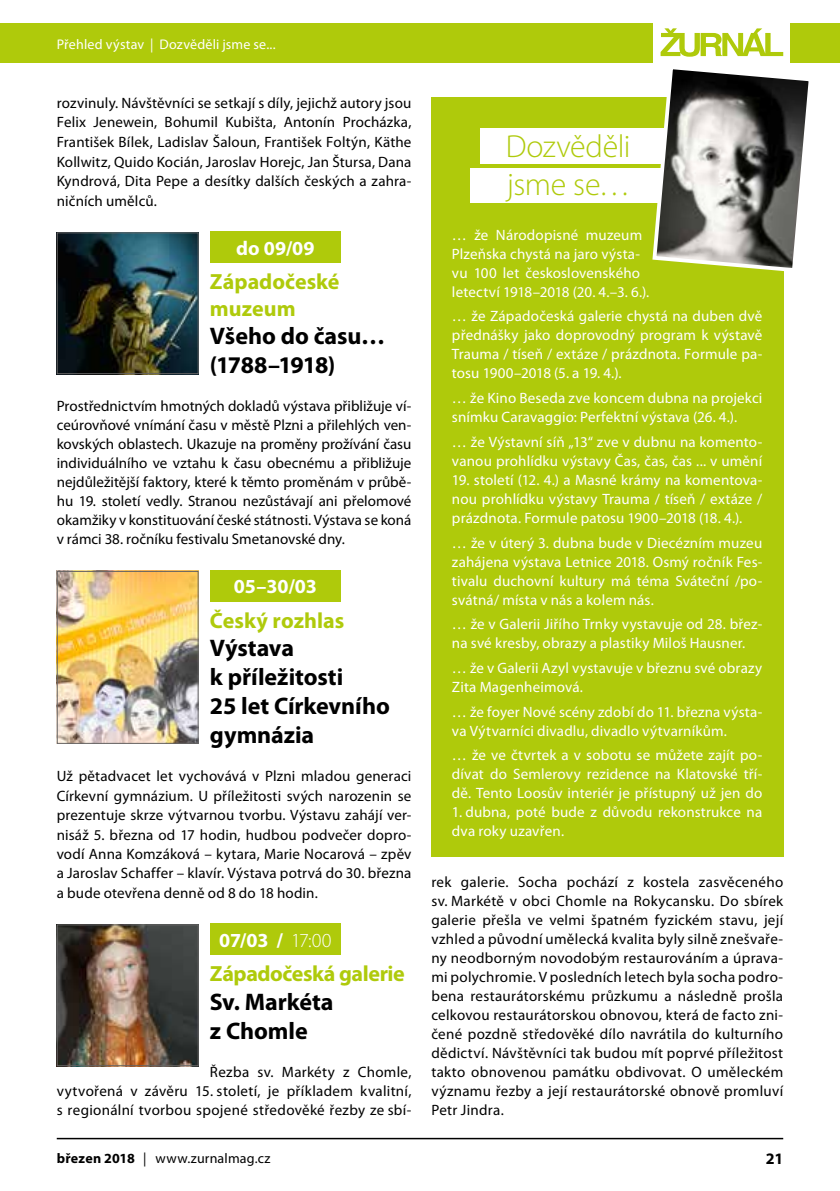
<style>
.page{position:relative;width:840px;height:1191px;background:#fff}
.page>*{position:absolute;margin:0;border:0;box-sizing:border-box;transform-origin:0 0}
.t1{font:300 32px/38.4px "Myriad Pro";letter-spacing:-.015em;color:#afca0b}
.t2{font:700 24px/28.8px "Myriad Pro";letter-spacing:-.005em;color:#000}
.t3{font:700 22px/26.4px "Myriad Pro";color:#afca0b}
.t4{font:700 22px "Myriad Pro";letter-spacing:-.02em;color:#afca0b}
.t5{font:700 20px "Myriad Pro";color:#fff}
.t6{font:700 16px "Myriad Pro";color:#000}
.t7{font:15px/19px "Myriad Pro";letter-spacing:.01em;color:#000;text-align:justify}
.t8{font:15px/19px "Myriad Pro";letter-spacing:.01em;color:#fff}
.t9{font:14px "Myriad Pro";letter-spacing:.015em;color:#fff}
.t10{font:14px "Myriad Pro";letter-spacing:.01em;color:#000}
.s1{font-weight:300}
.s2{font-weight:700}
</style>
<div class="page">
<div style="left:0;top:23px;width:652px;height:39px;background:#afca0b"></div>
<div style="left:789px;top:23px;width:50px;height:39px;background:#afca0b"></div>
<svg style="left:660px;top:28px;width:122px;height:29px"></svg>
<hr style="left:57px;top:1137px;width:725px;height:2px;background:#000">
<div style="left:210px;top:231px;width:130px;height:32px;background:#afca0b"></div>
<div style="left:210px;top:570px;width:130px;height:31px;background:#afca0b"></div>
<div style="left:210px;top:923px;width:130px;height:31px;background:#afca0b"></div>
<img style="left:59px;top:234px;width:137px;height:138px">
<div style="left:57px;top:232px;width:141px;height:142px;border:1px solid #646363"></div>
<img style="left:59px;top:573px;width:137px;height:169px">
<div style="left:57px;top:571px;width:141px;height:173px;border:1px solid #646363"></div>
<img style="left:59px;top:926px;width:137px;height:138px">
<div style="left:57px;top:924px;width:141px;height:142px;border:1px solid #646363"></div>
<div style="left:431px;top:97px;width:352px;height:759px;background:#afca0b"></div>
<div style="left:480px;top:129px;width:216px;height:35px;background:#fff"></div>
<div style="left:470px;top:169px;width:191px;height:34px;background:#fff"></div>
<svg style="left:650px;top:69px;width:159px;height:205px"></svg>
<p class="t9" style="left:57px;top:35px;width:220px">Přehled výstav | Dozvěděli jsme se...</p>
<p class="t7" style="left:57px;top:93px;width:356px;line-height:19.6px">rozvinuly. Návštěvníci se setkají s díly, jejichž autory jsou Felix Jenewein, Bohumil Kubišta, Antonín Procházka, František Bílek, Ladislav Šaloun, František Foltýn, Käthe Kollwitz, Quido Kocián, Jaroslav Horejc, Jan Štursa, Dana Kyndrová, Dita Pepe a desítky dalších českých a zahra&shy;ničních umělců.</p>
<h3 class="t5" style="left:236px;top:235px;width:80px">do 09/09</h3>
<h3 class="t3" style="left:210px;top:268px;width:131px">Západočeské muzeum</h3>
<h2 class="t2" style="left:210px;top:321px;width:176px">Všeho do času… (1788–1918)</h2>
<p class="t7" style="left:57px;top:396px;width:356px">Prostřednictvím hmotných dokladů výstava přibližuje ví&shy;ceúrovňové vnímání času v městě Plzni a přilehlých ven&shy;kovských oblastech. Ukazuje na proměny prožívání času individuálního ve vztahu k času obecnému a přibližuje nejdůležitější faktory, které k těmto proměnám v průbě&shy;hu 19. století vedly. Stranou nezůstávají ani přelomové okamžiky v konstituování české státnosti. Výstava se koná v rámci 38. ročníku festivalu Smetanovské dny.</p>
<h3 class="t5" style="left:234px;top:573px;width:84px">05–30/03</h3>
<h3 class="t3" style="left:210px;top:606px;width:136px">Český rozhlas</h3>
<h2 class="t2" style="left:210px;top:633px;width:181px">Výstava<br>k příležitosti<br>25 let Církevního gymnázia</h2>
<p class="t7" style="left:57px;top:766px;width:356px">Už pětadvacet let vychovává v Plzni mladou generaci Církevní gymnázium. U příležitosti svých narozenin se prezentuje skrze výtvarnou tvorbu. Výstavu zahájí ver&shy;nisáž 5. března od 17 hodin, hudbou podvečer dopro&shy;vodí Anna Komzáková – kytara, Marie Nocarová – zpěv a Jaroslav Schaffer – klavír. Výstava potrvá do 30. března a bude otevřena denně od 8 do 18 hodin.</p>
<h3 class="t5" style="left:219px;top:927px;width:114px">07/03 / <span class="s1">17:00</span></h3>
<h3 class="t4" style="left:210px;top:959px;width:196px">Západočeská galerie</h3>
<h2 class="t2" style="left:210px;top:986px;width:125px">Sv. Markéta z Chomle</h2>
<p class="t7" style="left:57px;top:1062px;width:356px;text-indent:153px">Řezba sv. Markéty z Chomle, vytvořená v závěru 15. století, je příkladem kvalitní, s regionální tvorbou spojené středověké řezby ze sbí-</p>
<h1 class="t1" style="left:505px;top:127px;width:126px">Dozvěděli jsme se…</h1>
<p class="t8" style="left:451px;top:225px;width:199px">… že Národopisné muzeum<br>Plzeňska chystá na jaro výsta&shy;vu 100 let československého letectví 1918–2018 (20. 4.–3. 6.).</p>
<p class="t8" style="left:451px;top:307px;width:312px;text-align:justify">… že Západočeská galerie chystá na duben dvě přednášky jako doprovodný program k výstavě Trauma / tíseň / extáze / prázdnota. Formule pa&shy;tosu 1900–2018 (5. a 19. 4.).</p>
<p class="t8" style="left:451px;top:388px;width:312px">… že Kino Beseda zve koncem dubna na projekci snímku Caravaggio: Perfektní výstava (26. 4.).</p>
<p class="t8" style="left:451px;top:432px;width:312px">… že Výstavní síň „13“ zve v dubnu na komento&shy;vanou prohlídku výstavy Čas, čas, čas ... v umění</p>
<p class="t8" style="left:451px;top:470px;width:312px;text-align:justify">19. století (12. 4.) a Masné krámy na komentova&shy;nou prohlídku výstavy Trauma / tíseň / extáze / prázdnota. Formule patosu 1900–2018 (18. 4.).</p>
<p class="t8" style="left:451px;top:533px;width:312px;text-align:justify">… že v úterý 3. dubna bude v Diecézním muzeu zahájena výstava Letnice 2018. Osmý ročník Fes&shy;tivalu duchovní kultury má téma Sváteční /po&shy;svátná/ místa v nás a kolem nás.</p>
<p class="t8" style="left:451px;top:614px;width:312px">… že v Galerii Jiřího Trnky vystavuje od 28. břez&shy;na své kresby, obrazy a plastiky Miloš Hausner.</p>
<p class="t8" style="left:451px;top:658px;width:312px">… že v Galerii Azyl vystavuje v březnu své obrazy<br>Zita Magenheimová.</p>
<p class="t8" style="left:451px;top:702px;width:312px">… že foyer Nové scény zdobí do 11. března výsta&shy;va Výtvarníci divadlu, divadlo výtvarníkům.</p>
<p class="t8" style="left:451px;top:745px;width:312px;text-align:justify">… že ve čtvrtek a v sobotu se můžete zajít po&shy;dívat do Semlerovy rezidence na Klatovské tří&shy;dě. Tento Loosův interiér je přístupný už jen do</p>
<p class="t8" style="left:451px;top:802px;width:312px">1. dubna, poté bude z důvodu rekonstrukce na dva roky uzavřen.</p>
<p class="t7" style="left:431px;top:872px;width:353px">rek galerie. Socha pochází z kostela zasvěceného sv. Markétě v obci Chomle na Rokycansku. Do sbírek galerie přešla ve velmi špatném fyzickém stavu, její vzhled a původní umělecká kvalita byly silně znešvaře&shy;ny neodborným novodobým restaurováním a úprava&shy;mi polychromie. V posledních letech byla socha podro&shy;bena restaurátorskému průzkumu a následně prošla celkovou restaurátorskou obnovou, která de facto zni&shy;čené pozdně středověké dílo navrátila do kulturního dědictví. Návštěvníci tak budou mít poprvé příležitost takto obnovenou památku obdivovat. O uměleckém významu řezby a její restaurátorské obnově promluví Petr Jindra.</p>
<p class="t10" style="left:57px;top:1149px;width:215px"><span class="s2">březen 2018</span> | www.zurnalmag.cz</p>
<p class="t6" style="left:765px;top:1148px;width:19px">21</p>
</div>
